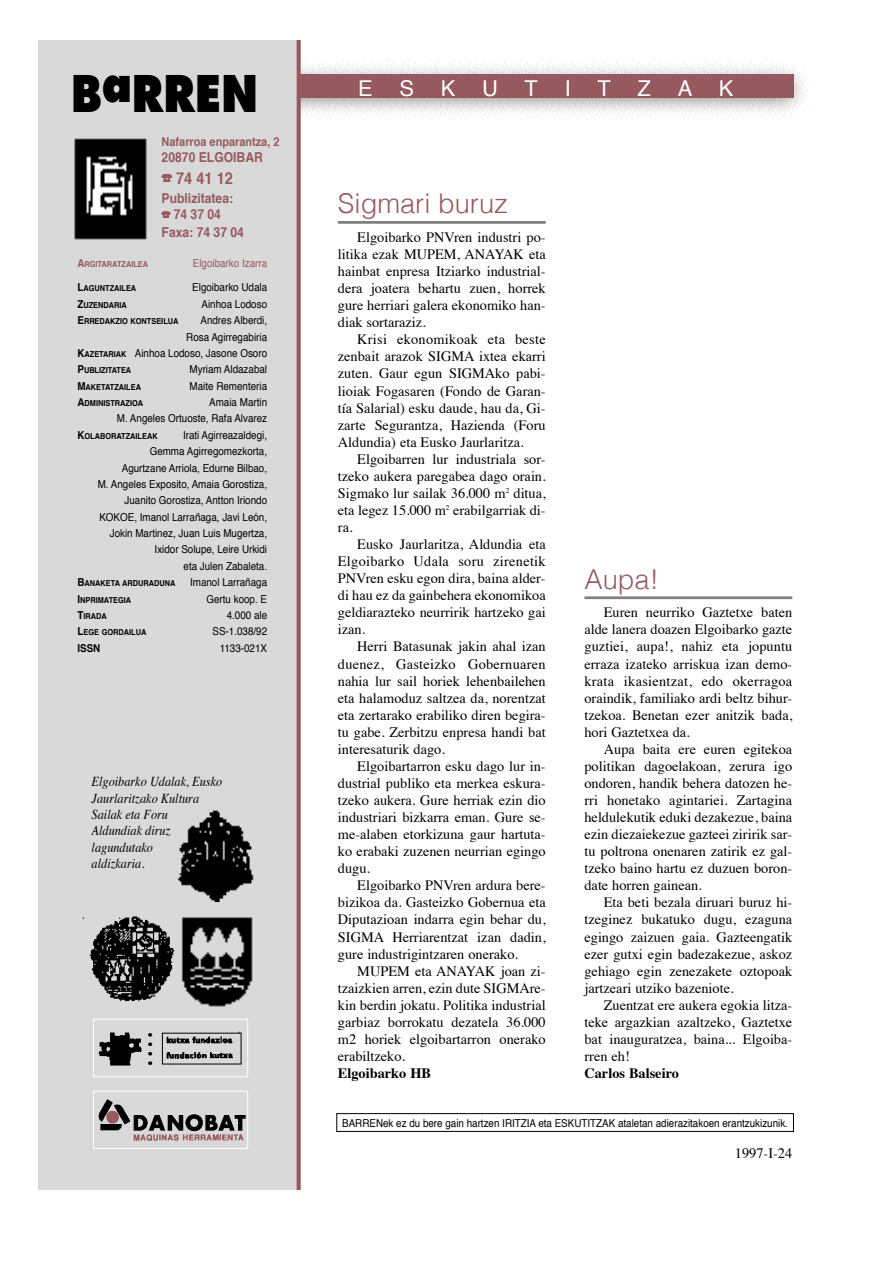
<style>
.page{position:relative;width:893px;height:1263px;background:#fff}
.page>*{position:absolute;margin:0;border:0;box-sizing:border-box;transform-origin:0 0}
.t1{font:800 49.2px "Futura";color:#000;scale:.85 1}
.t2{font:300 27.3px "Helvetica";color:#96595f}
.t3{font:21.9px "Helvetica";letter-spacing:1.225em;color:#fff}
.t4{font:700 16.35px "Helvetica";color:#96595f;scale:.89 1}
.t5{font:14.4px/17.1px "Times";color:#000;text-align:justify}
.t6{font:700 14.4px "Times";color:#000}
.t7{font:italic 13.65px/16.4px "Times";color:#000;scale:.9 1}
.t8{font:700 13.65px/16.4px "Helvetica";color:#96595f;text-align:center;scale:.89 1}
.t9{font:700 12.3px "Helvetica";color:#96595f;scale:.89 1}
.t10{font:10.95px/16.4px "Helvetica";color:#000;text-align:right;scale:.9 1}
.t11{font:10.95px "Helvetica";color:#96595f;scale:.9 1}
.t12{font:700 10.95px "Helvetica";color:#000;scale:.9 1}
.t13{font:700 8.25px "Helvetica";color:#000;scale:.9 1}
.t14{font:700 8.25px "Helvetica";color:#96595f;scale:.9 1}
.s1{font-size:10.95px}
.s2{font-weight:700}
.s3{font-weight:700;font-size:8.25px}
</style>
<div class="page">
<img style="left:301px;top:60px;width:508px;height:59px">
<div style="left:97px;top:75px;width:696px;height:23px;background:#96595f"></div>
<hr style="left:338px;top:221px;width:207px;height:3px;background:#808080">
<hr style="left:584px;top:596px;width:208px;height:3px;background:#808080">
<div style="left:39px;top:40px;width:259px;height:1149px;background:#d9d9d9"></div>
<img style="left:82px;top:916px;width:93px;height:85px">
<img style="left:181px;top:901px;width:72px;height:106px">
<img style="left:177px;top:810px;width:77px;height:91px">
<div style="left:93px;top:1091px;width:155px;height:58px;border:1px solid #fff"></div>
<div style="left:93px;top:1019px;width:155px;height:58px;border:1px solid #fff"></div>
<img style="left:93px;top:1091px;width:155px;height:55px">
<img style="left:93px;top:1023px;width:155px;height:51px">
<div style="left:296px;top:40px;width:5px;height:1149px;background:#96595f"></div>
<img style="left:74px;top:138px;width:73px;height:102px">
<div style="left:336px;top:1113px;width:457px;height:19px;border:1px solid #000"></div>
<h1 class="t1" style="left:71px;top:72px;width:221px">BaRREN</h1>
<p class="t9" style="left:162px;top:137px;width:134px">Nafarroa enparantza, 2</p>
<p class="t8" style="left:162px;top:150px;width:115px">20870 ELGOIBAR</p>
<p class="t4" style="left:176px;top:171px;width:65px">74 41 12</p>
<p class="t8" style="left:162px;top:191px;width:82px">Publizitatea:<br>74 37 04</p>
<p class="t8" style="left:162px;top:225px;width:94px">Faxa: 74 37 04</p>
<p class="t14" style="left:77px;top:261px;width:80px"><span class="s1">A</span>RGITARATZAILEA</p>
<p class="t11" style="left:193px;top:259px;width:84px">Elgoibarko Izarra</p>
<p class="t13" style="left:77px;top:285px;width:67px"><span class="s1">L</span>AGUNTZAILEA</p>
<p class="t10" style="left:192px;top:280px;width:85px">Elgoibarko Udala</p>
<p class="t13" style="left:77px;top:301px;width:56px"><span class="s1">Z</span>UZENDARIA</p>
<p class="t10" style="left:201px;top:297px;width:74px">Ainhoa Lodoso</p>
<p class="t13" style="left:77px;top:318px;width:114px"><span class="s1">E</span>RREDAKZIO KONTSEILUA</p>
<p class="t10" style="left:77px;top:313px;width:212px">Andres Alberdi,<br>Rosa Agirregabiria<br><span class="s2">K</span><span class="s3">AZETARIAK</span> Ainhoa Lodoso, Jasone Osoro</p>
<p class="t13" style="left:77px;top:367px;width:61px"><span class="s1">P</span>UBLIZITATEA</p>
<p class="t10" style="left:189px;top:362px;width:88px">Myriam Aldazabal</p>
<p class="t13" style="left:77px;top:383px;width:72px"><span class="s1">M</span>AKETATZAILEA</p>
<p class="t10" style="left:189px;top:379px;width:88px">Maite Rementeria</p>
<p class="t13" style="left:77px;top:400px;width:74px"><span class="s1">A</span>DMINISTRAZIOA</p>
<p class="t10" style="left:117px;top:395px;width:168px">Amaia Martin<br>M. Angeles Ortuoste, Rafa Alvarez</p>
<p class="t13" style="left:77px;top:432px;width:91px"><span class="s1">K</span>OLABORATZAILEAK</p>
<p class="t10" style="left:98px;top:428px;width:190px">Irati Agirreazaldegi,<br>Gemma Agirregomezkorta,<br>Agurtzane Arriola, Edurne Bilbao,<br>M. Angeles Exposito, Amaia Gorostiza,<br>Juanito Gorostiza, Antton Iriondo<br>KOKOE, Imanol Larrañaga, Javi León,<br>Jokin Martinez, Juan Luis Mugertza,<br>Ixidor Solupe, Leire Urkidi<br>eta Julen Zabaleta.</p>
<p class="t13" style="left:77px;top:580px;width:110px"><span class="s1">B</span>ANAKETA ARDURADUNA</p>
<p class="t10" style="left:190px;top:575px;width:87px">Imanol Larrañaga</p>
<p class="t13" style="left:77px;top:596px;width:61px"><span class="s1">I</span>NPRIMATEGIA</p>
<p class="t10" style="left:206px;top:591px;width:69px">Gertu koop. E</p>
<p class="t13" style="left:77px;top:613px;width:34px"><span class="s1">T</span>IRADA</p>
<p class="t10" style="left:227px;top:608px;width:46px">4.000 ale</p>
<p class="t13" style="left:77px;top:629px;width:78px"><span class="s1">L</span>EGE GORDAILUA</p>
<p class="t10" style="left:212px;top:624px;width:62px">SS-1.038/92</p>
<p class="t12" style="left:77px;top:643px;width:27px">ISSN</p>
<p class="t10" style="left:220px;top:641px;width:54px">1133-021X</p>
<p class="t7" style="left:92px;top:775px;width:147px">Elgoibarko Udalak, Eusko<br>Jaurlaritzako Kultura<br>Sailak eta Foru<br>Aldundiak diruz lagundutako<br>aldizkaria.</p>
<h3 class="t3" style="left:358px;top:79px;width:377px">ESKUTITZAK</h3>
<h2 class="t2" style="left:338px;top:192px;width:171px">Sigmari buruz</h2>
<p class="t5" style="left:338px;top:230px;width:209px;text-indent:19px">Elgoibarko PNVren industri po&shy;litika ezak MUPEM, ANAYAK eta hainbat enpresa Itziarko industrial&shy;dera joatera behartu zuen, horrek gure herriari galera ekonomiko han&shy;diak sortaraziz.</p>
<p class="t5" style="left:338px;top:332px;width:209px;text-indent:19px">Krisi ekonomikoak eta beste zenbait arazok SIGMA ixtea ekarri zuten. Gaur egun SIGMAko pabi&shy;lioiak Fogasaren (Fondo de Garan&shy;tía Salarial) esku daude, hau da, Gi&shy;zarte Segurantza, Hazienda (Foru Aldundia) eta Eusko Jaurlaritza.</p>
<p class="t5" style="left:338px;top:452px;width:209px;text-indent:19px">Elgoibarren lur industriala sor&shy;tzeko aukera paregabea dago orain.<br>Sigmako lur sailak 36.000 m<sup>2</sup> ditua, eta legez 15.000 m<sup>2</sup> erabilgarriak di&shy;ra.</p>
<p class="t5" style="left:338px;top:537px;width:209px;text-indent:19px">Eusko Jaurlaritza, Aldundia eta Elgoibarko Udala soru zirenetik PNVren esku egon dira, baina alder&shy;di hau ez da gainbehera ekonomikoa geldiarazteko neurririk hartzeko gai izan.</p>
<p class="t5" style="left:338px;top:639px;width:209px;text-indent:19px">Herri Batasunak jakin ahal izan duenez, Gasteizko Gobernuaren nahia lur sail horiek lehenbailehen eta halamoduz saltzea da, norentzat eta zertarako erabiliko diren begira&shy;tu gabe. Zerbitzu enpresa handi bat interesaturik dago.</p>
<p class="t5" style="left:338px;top:759px;width:209px;text-indent:19px">Elgoibartarron esku dago lur in&shy;dustrial publiko eta merkea eskura&shy;tzeko aukera. Gure herriak ezin dio industriari bizkarra eman. Gure se&shy;me-alaben etorkizuna gaur hartuta&shy;ko erabaki zuzenen neurrian egingo dugu.</p>
<p class="t5" style="left:338px;top:878px;width:209px;text-indent:19px">Elgoibarko PNVren ardura bere&shy;bizikoa da. Gasteizko Gobernua eta Diputazioan indarra egin behar du, SIGMA Herriarentzat izan dadin, gure industrigintzaren onerako.</p>
<p class="t5" style="left:338px;top:963px;width:209px;text-indent:19px">MUPEM eta ANAYAK joan zi&shy;tzaizkien arren, ezin dute SIGMAre&shy;kin berdin jokatu. Politika industrial garbiaz borrokatu dezatela 36.000 m2 horiek elgoibartarron onerako erabiltzeko.</p>
<p class="t6" style="left:338px;top:1067px;width:95px">Elgoibarko HB</p>
<h2 class="t2" style="left:584px;top:568px;width:76px">Aupa!</h2>
<p class="t5" style="left:584px;top:605px;width:209px;text-indent:19px">Euren neurriko Gaztetxe baten alde lanera doazen Elgoibarko gazte guztiei, aupa!, nahiz eta jopuntu erraza izateko arriskua izan demo&shy;krata ikasientzat, edo okerragoa oraindik, familiako ardi beltz bihur&shy;tzekoa. Benetan ezer anitzik bada, hori Gaztetxea da.</p>
<p class="t5" style="left:584px;top:742px;width:209px;text-indent:19px">Aupa baita ere euren egitekoa politikan dagoelakoan, zerura igo ondoren, handik behera datozen he&shy;rri honetako agintariei. Zartagina heldulekutik eduki dezakezue, baina ezin diezaiekezue gazteei ziririk sar&shy;tu poltrona onenaren zatirik ez gal&shy;tzeko baino hartu ez duzuen boron&shy;date horren gainean.</p>
<p class="t5" style="left:584px;top:895px;width:209px;text-indent:19px">Eta beti bezala diruari buruz hi&shy;tzeginez bukatuko dugu, ezaguna egingo zaizuen gaia. Gazteengatik ezer gutxi egin badezakezue, askoz gehiago egin zenezakete oztopoak jartzeari utziko bazeniote.</p>
<p class="t5" style="left:584px;top:998px;width:209px;text-indent:19px">Zuentzat ere aukera egokia litza&shy;teke argazkian azaltzeko, Gaztetxe bat inauguratzea, baina... Elgoiba&shy;rren eh!</p>
<p class="t6" style="left:584px;top:1067px;width:96px">Carlos Balseiro</p>
<p class="t10" style="left:342px;top:1116px;width:497px">BARRENek ez du bere gain hartzen IRITZIA eta ESKUTITZAK ataletan adierazitakoen erantzukizunik.</p>
<p class="t5" style="left:735px;top:1146px;width:59px">1997-I-24</p>
</div>
